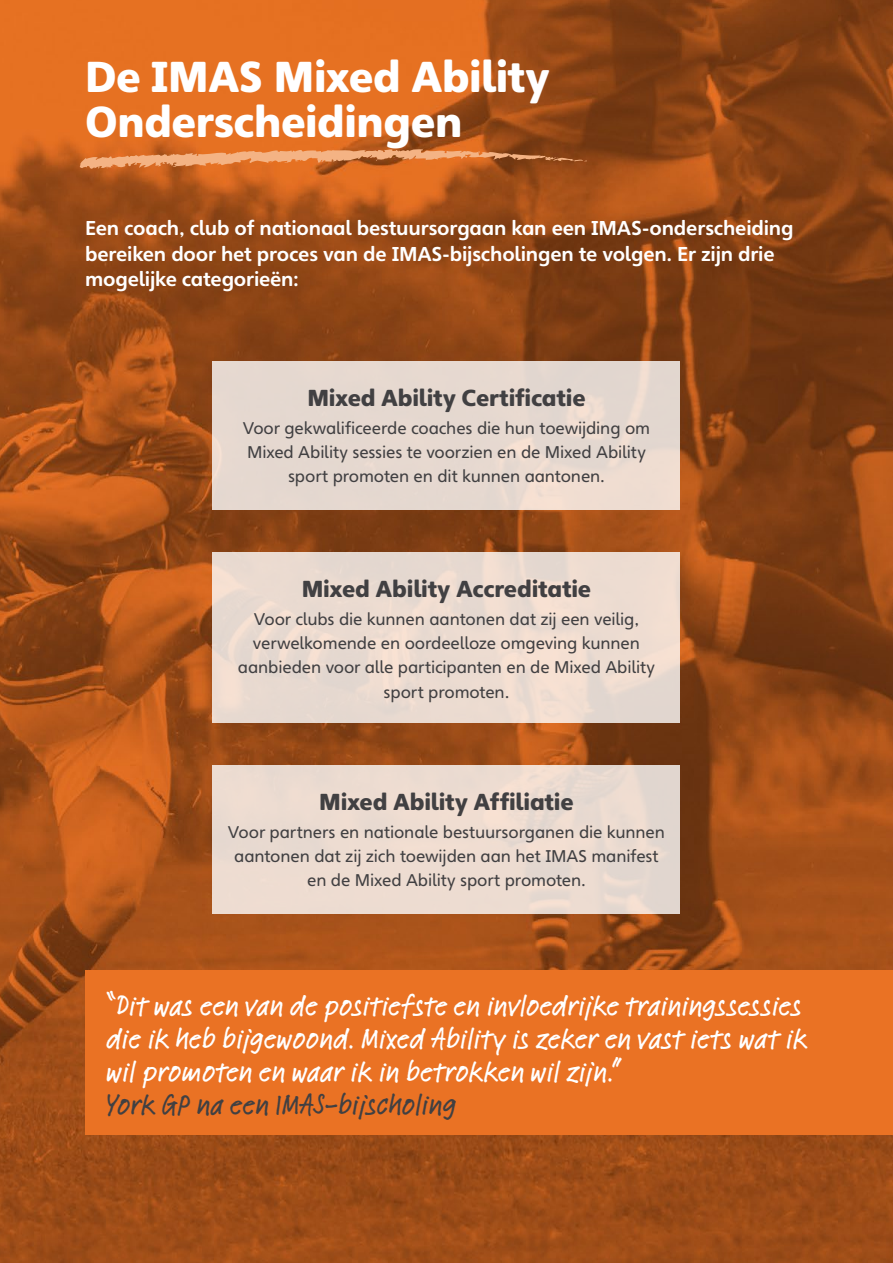
<style>
.page{position:relative;width:893px;height:1263px;background:#fff}
.page>*{position:absolute;margin:0;border:0;box-sizing:border-box;transform-origin:0 0}
.t1{font:900 42px/45px "Heinemann";letter-spacing:-.01em;color:#fff}
.t2{font:500 30px/33px "Linotype Feltpen";letter-spacing:-.01em;color:#fff}
.t3{font:500 30px "Linotype Feltpen";letter-spacing:-.015em;color:#414042}
.t4{font:900 22.5px "Heinemann";letter-spacing:-.01em;color:#414042}
.t5{font:700 19.5px/25.5px "Heinemann";letter-spacing:-.01em;color:#fff}
.t6{font:16.5px/24px "Heinemann";letter-spacing:-.01em;color:#414042;text-align:center}
</style>
<div class="page">
<img style="left:0;top:0;width:893px;height:1263px">
<div style="left:85px;top:970px;width:808px;height:165px;background:#ea7224"></div>
<svg style="left:79px;top:148px;width:508px;height:21px;background:#d17b41"></svg>
<div style="left:213px;top:361px;width:467px;height:149px;background:#e5d8d0"></div>
<div style="left:213px;top:553px;width:467px;height:170px;background:#ebdbd0"></div>
<div style="left:213px;top:765px;width:467px;height:149px;background:#eddcd1"></div>
<h1 class="t1" style="left:85px;top:54px;width:467px">De IMAS Mixed Ability<br>Onderscheidingen</h1>
<p class="t5" style="left:85px;top:215px;width:710px">Een coach, club of nationaal bestuursorgaan kan een IMAS-onderscheiding bereiken door het proces van de IMAS-bijscholingen te volgen. Er zijn drie mogelijke categorieën:</p>
<h3 class="t4" style="left:307px;top:384px;width:280px">Mixed Ability Certificatie</h3>
<p class="t6" style="left:243px;top:416px;width:409px">Voor gekwalificeerde coaches die hun toewijding om<br>Mixed Ability sessies te voorzien en de Mixed Ability sport promoten en dit kunnen aantonen.</p>
<h3 class="t4" style="left:302px;top:575px;width:291px">Mixed Ability Accreditatie</h3>
<p class="t6" style="left:238px;top:608px;width:419px">Voor clubs die kunnen aantonen dat zij een veilig, verwelkomende en oordeelloze omgeving kunnen aanbieden voor alle participanten en de Mixed Ability sport promoten.</p>
<h3 class="t4" style="left:319px;top:788px;width:256px">Mixed Ability Affiliatie</h3>
<p class="t6" style="left:228px;top:820px;width:439px">Voor partners en nationale bestuursorganen die kunnen aantonen dat zij zich toewijden aan het IMAS manifest en de Mixed Ability sport promoten.</p>
<h2 class="t2" style="left:106px;top:988px;width:703px">“Dit was een van de positiefste en invloedrijke trainingssessies die ik heb bijgewoond. Mixed Ability is zeker en vast iets wat ik wil promoten en waar ik in betrokken wil zijn.”</h2>
<h2 class="t3" style="left:106px;top:1084px;width:351px">York GP na een IMAS-bijscholing</h2>
</div>
